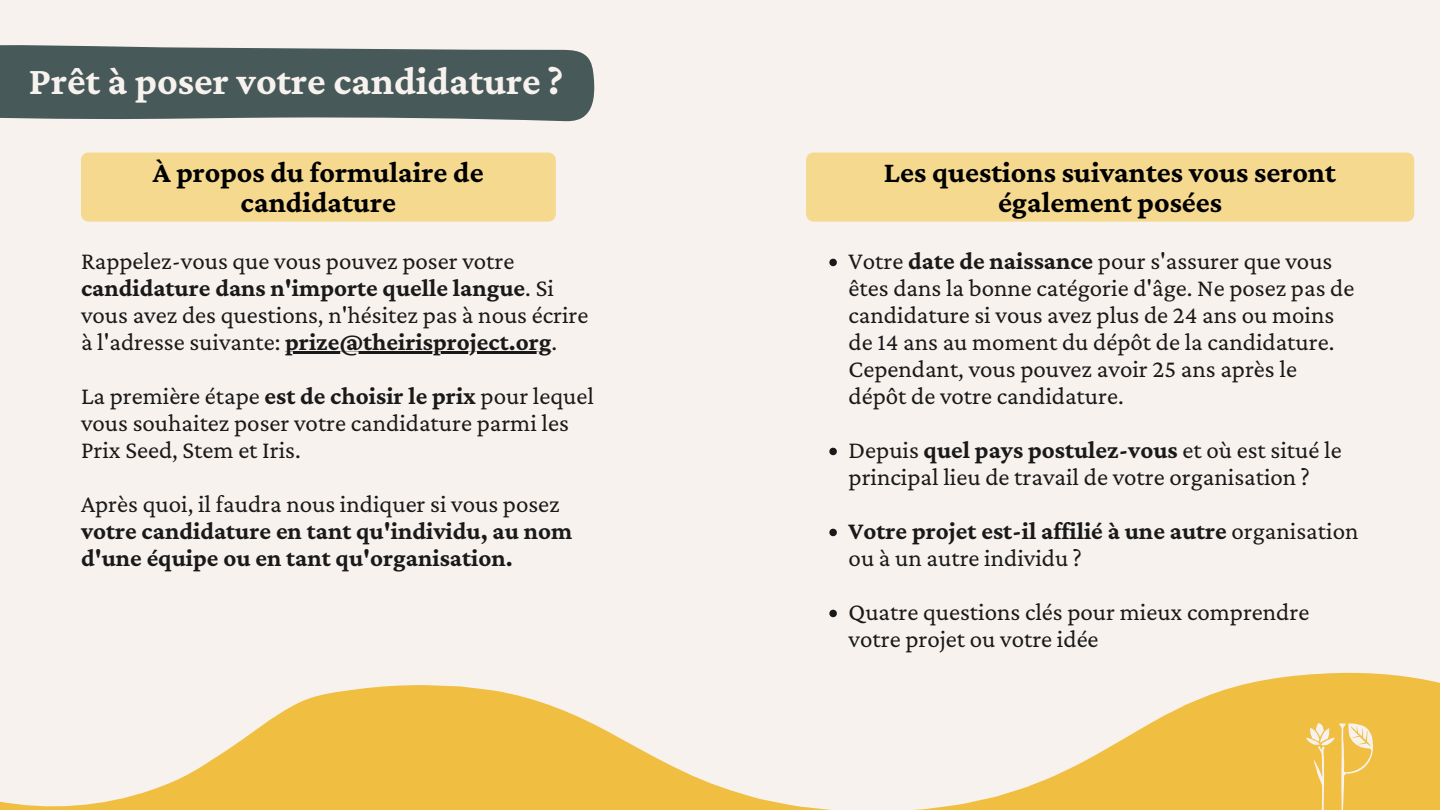
<style>
.page{position:relative;width:1440px;height:810px;background:#f8f2ee}
.page>*{position:absolute;margin:0;border:0;box-sizing:border-box;transform-origin:0 0}
.t1{font:700 40px "Crimson Pro";color:#f8f2ee}
.t2{font:700 30px/30px "Crimson Pro";color:#000;text-align:center}
.t3{font:25px/27px "Crimson Pro";color:#191919}
.t4{font:700 25px/27px "Crimson Pro";color:#191919}
.s1{font-weight:700}
.s2{font-weight:400}
</style>
<div class="page">
<svg style="left:0;top:672px;width:1440px;height:138px"></svg>
<svg style="left:1306px;top:723px;width:67px;height:87px;background:#f1c762"></svg>
<svg style="left:0;top:45px;width:594px;height:76px;background:#546464"></svg>
<hr style="left:285px;top:352px;width:266px;height:2px;background:#191919">
<svg style="left:829px;top:259px;width:8px;height:7px"></svg>
<svg style="left:829px;top:448px;width:8px;height:7px"></svg>
<svg style="left:829px;top:529px;width:8px;height:7px"></svg>
<svg style="left:829px;top:610px;width:8px;height:7px"></svg>
<div style="left:81px;top:152px;width:475px;height:70px;background:#f5d98f"></div>
<div style="left:806px;top:152px;width:608px;height:70px;background:#f5d98f"></div>
<h1 class="t1" style="left:29px;top:58px;width:536px">Prêt à poser votre candidature ?</h1>
<p class="t2" style="left:153px;top:157px;width:332px">À propos du formulaire de candidature</p>
<p class="t2" style="left:884px;top:157px;width:454px">Les questions suivantes vous seront également posées</p>
<p class="t3" style="left:81px;top:247px;width:509px">Rappelez-vous que vous pouvez poser votre <span class="s1">candidature dans n'importe quelle langue</span>. Si vous avez des questions, n'hésitez pas à nous écrire à l'adresse suivante: <span class="s1">prize@theirisproject.org</span>.</p>
<p class="t3" style="left:81px;top:382px;width:515px">La première étape <span class="s1">est de choisir le prix</span> pour lequel vous souhaitez poser votre candidature parmi les<br>Prix Seed, Stem et Iris.</p>
<p class="t3" style="left:81px;top:490px;width:480px">Après quoi, il faudra nous indiquer si vous posez</p>
<p class="t4" style="left:81px;top:517px;width:493px">votre candidature en tant qu'individu, au nom d'une équipe ou en tant qu'organisation.</p>
<p class="t3" style="left:849px;top:247px;width:507px">Votre <span class="s1">date de naissance</span> pour s'assurer que vous êtes dans la bonne catégorie d'âge. Ne posez pas de candidature si vous avez plus de 24 ans ou moins de 14 ans au moment du dépôt de la candidature.<br>Cependant, vous pouvez avoir 25 ans après le dépôt de votre candidature.</p>
<p class="t3" style="left:849px;top:436px;width:495px">Depuis <span class="s1">quel pays postulez-vous</span> et où est situé le principal lieu de travail de votre organisation ?</p>
<p class="t4" style="left:849px;top:517px;width:511px">Votre projet est-il affilié à une autre <span class="s2">organisation ou à un autre individu ?</span></p>
<p class="t3" style="left:849px;top:598px;width:462px">Quatre questions clés pour mieux comprendre votre projet ou votre idée</p>
</div>
